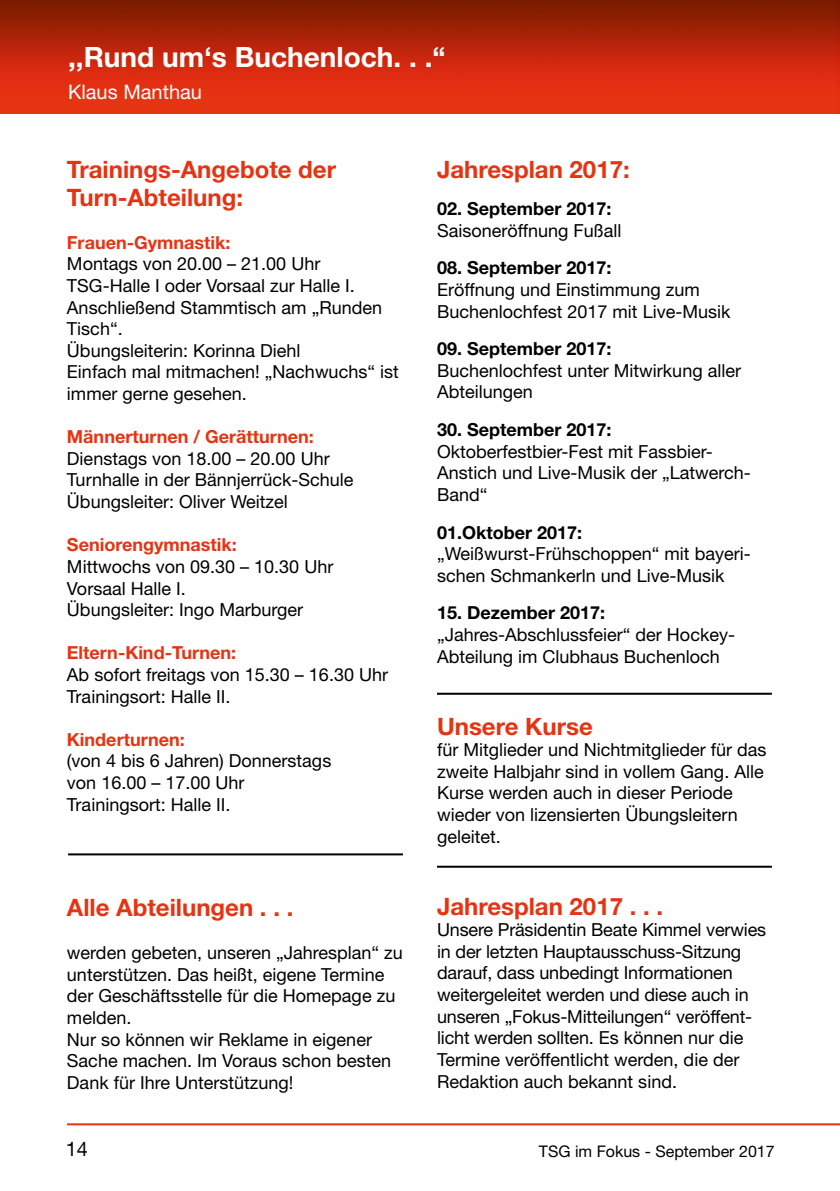
<style>
.page{position:relative;width:840px;height:1191px;background:#fff}
.page>*{position:absolute;margin:0;border:0;box-sizing:border-box;transform-origin:0 0}
.t1{font:700 28px "Helvetica Neue";color:#fff}
.t2{font:700 24px/28px "Helvetica Neue";color:#e63312}
.t3{font:20px "Helvetica Neue";color:#fff}
.t4{font:20px "Helvetica Neue";color:#000}
.t5{font:18px/21.6px "Helvetica Neue";color:#000}
.t6{font:700 18px "Helvetica Neue";color:#000}
.t7{font:700 18px "Helvetica Neue";color:#e63312}
.t8{font:16px "Helvetica Neue";color:#000}
</style>
<div class="page">
<img style="left:0;top:0;width:839px;height:113px">
<hr style="left:67px;top:1123px;width:772px;height:2px;background:#e63312">
<hr style="left:68px;top:853px;width:335px;height:2px;background:#000">
<hr style="left:437px;top:692px;width:334px;height:2px;background:#000">
<hr style="left:437px;top:865px;width:334px;height:2px;background:#000">
<h1 class="t1" style="left:68px;top:40px;width:379px">,,Rund um‘s Buchenloch. . .“</h1>
<p class="t3" style="left:68px;top:80px;width:135px">Klaus Manthau</p>
<h2 class="t2" style="left:67px;top:154px;width:270px">Trainings-Angebote der<br>Turn-Abteilung:</h2>
<p class="t7" style="left:67px;top:231px;width:165px">Frauen-Gymnastik:</p>
<p class="t5" style="left:67px;top:253px;width:333px">Montags von 20.00 – 21.00 Uhr<br>TSG-Halle I oder Vorsaal zur Halle I.<br>Anschließend Stammtisch am „Runden<br>Tisch“.<br>Übungsleiterin: Korinna Diehl<br>Einfach mal mitmachen! „Nachwuchs“ ist immer gerne gesehen.</p>
<p class="t7" style="left:67px;top:426px;width:248px">Männerturnen / Gerätturnen:</p>
<p class="t5" style="left:67px;top:447px;width:288px">Dienstags von 18.00 – 20.00 Uhr<br>Turnhalle in der Bännjerrück-Schule<br>Übungsleiter: Oliver Weitzel</p>
<p class="t7" style="left:67px;top:534px;width:171px">Seniorengymnastik:</p>
<p class="t5" style="left:67px;top:555px;width:268px">Mittwochs von 09.30 – 10.30 Uhr<br>Vorsaal Halle I.<br>Übungsleiter: Ingo Marburger</p>
<p class="t7" style="left:67px;top:642px;width:170px">Eltern-Kind-Turnen:</p>
<p class="t5" style="left:67px;top:663px;width:322px">Ab sofort freitags von 15.30 – 16.30 Uhr<br>Trainingsort: Halle II.</p>
<p class="t7" style="left:67px;top:728px;width:119px">Kinderturnen:</p>
<p class="t5" style="left:67px;top:750px;width:266px">(von 4 bis 6 Jahren) Donnerstags von 16.00 – 17.00 Uhr<br>Trainingsort: Halle II.</p>
<h2 class="t2" style="left:67px;top:892px;width:228px">Alle Abteilungen . . .</h2>
<p class="t5" style="left:67px;top:941px;width:337px">werden gebeten, unseren „Jahresplan“ zu unterstützen. Das heißt, eigene Termine der Geschäftsstelle für die Homepage zu melden.<br>Nur so können wir Reklame in eigener Sache machen. Im Voraus schon besten Dank für Ihre Unterstützung!</p>
<h2 class="t2" style="left:437px;top:154px;width:194px">Jahresplan 2017:</h2>
<p class="t6" style="left:437px;top:198px;width:176px">02. September 2017:</p>
<p class="t5" style="left:437px;top:219px;width:186px">Saisoneröffnung Fußall</p>
<p class="t6" style="left:437px;top:257px;width:176px">08. September 2017:</p>
<p class="t5" style="left:437px;top:278px;width:295px">Eröffnung und Einstimmung zum<br>Buchenlochfest 2017 mit Live-Musik</p>
<p class="t6" style="left:437px;top:338px;width:176px">09. September 2017:</p>
<p class="t5" style="left:437px;top:359px;width:305px">Buchenlochfest unter Mitwirkung aller<br>Abteilungen</p>
<p class="t6" style="left:437px;top:418px;width:176px">30. September 2017:</p>
<p class="t5" style="left:437px;top:440px;width:315px">Oktoberfestbier-Fest mit Fassbier-<br>Anstich und Live-Musik der „Latwerch-<br>Band“</p>
<p class="t6" style="left:437px;top:521px;width:147px">01.Oktober 2017:</p>
<p class="t5" style="left:437px;top:542px;width:315px">„Weißwurst-Frühschoppen“ mit bayeri&shy;schen Schmankerln und Live-Musik</p>
<p class="t6" style="left:437px;top:602px;width:170px">15. Dezember 2017:</p>
<p class="t5" style="left:437px;top:623px;width:299px">„Jahres-Abschlussfeier“ der Hockey-<br>Abteilung im Clubhaus Buchenloch</p>
<h2 class="t2" style="left:437px;top:711px;width:157px">Unsere Kurse</h2>
<p class="t5" style="left:437px;top:738px;width:331px">für Mitglieder und Nichtmitglieder für das zweite Halbjahr sind in vollem Gang. Alle Kurse werden auch in dieser Periode wieder von lizensierten Übungsleitern geleitet.</p>
<h2 class="t2" style="left:437px;top:891px;width:227px">Jahresplan 2017 . . .</h2>
<p class="t5" style="left:437px;top:918px;width:330px">Unsere Präsidentin Beate Kimmel verwies in der letzten Hauptausschuss-Sitzung darauf, dass unbedingt Informationen weitergeleitet werden und diese auch in unseren „Fokus-Mitteilungen“ veröffent&shy;licht werden sollten. Es können nur die Termine veröffentlicht werden, die der Redaktion auch bekannt sind.</p>
<p class="t4" style="left:66px;top:1136px;width:24px">14</p>
<p class="t8" style="left:538px;top:1141px;width:237px">TSG im Fokus - September 2017</p>
</div>
